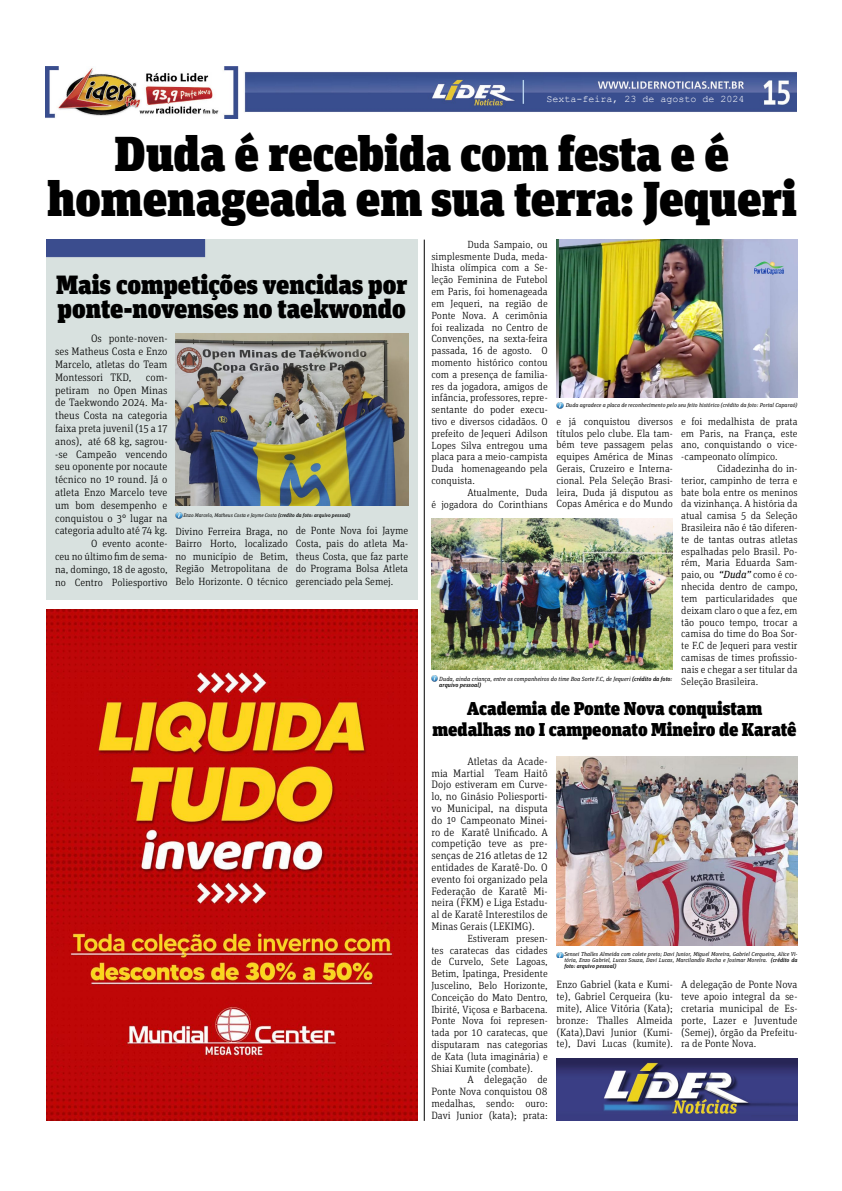
<style>
.page{position:relative;width:842px;height:1191px;background:#fff}
.page>*{position:absolute;margin:0;border:0;box-sizing:border-box;transform-origin:0 0}
.t1{font:900 49px/45px "Unit Slab Pro";color:#000;text-align:center}
.t2{font:900 26.4px/24px "Unit Slab Pro";color:#000}
.t3{font:900 18.6px/21px "Unit Slab Pro";color:#000;text-align:center}
.t4{font:300 10.8px/12.8px "Unit Slab Pro";color:#000;text-align:justify}
.t5{font:300 10.6px/11.8px "Unit Slab Pro";color:#000;text-align:justify}
.t6{font:300 10.5px/12.6px "Unit Slab Pro";color:#000;text-align:justify}
.t7{font:300 10.4px/11.8px "Unit Slab Pro";color:#000;text-align:justify}
.t8{font:10px "Courier New";color:#fff}
.t9{font:italic 6px/6px "Unit Slab Pro";color:#000}
.t10{font:italic 5.7px/6px "Unit Slab Pro";color:#000;text-align:justify}
.t11{font:italic 5.2px "Unit Slab Pro";color:#000}
.s1{font-weight:500}
.s2{font-weight:400;font-style:italic}
</style>
<div class="page">
<img style="left:45px;top:66px;width:752px;height:52px">
<img style="left:46px;top:610px;width:371px;height:510px">
<hr style="left:424px;top:240px;width:1px;height:880px;background:#000">
<div style="left:46px;top:240px;width:371px;height:359px;background:#d8e1df"></div>
<img style="left:175px;top:334px;width:233px;height:171px">
<svg style="left:176px;top:512px;width:6px;height:6px"></svg>
<svg style="left:557px;top:403px;width:6px;height:5px"></svg>
<svg style="left:557px;top:952px;width:6px;height:6px"></svg>
<svg style="left:432px;top:676px;width:6px;height:5px"></svg>
<img style="left:556px;top:240px;width:241px;height:157px">
<img style="left:556px;top:756px;width:241px;height:189px">
<img style="left:431px;top:518px;width:241px;height:152px">
<img style="left:556px;top:1058px;width:241px;height:62px">
<p class="t8" style="left:547px;top:93px;width:200px">Sexta-feira, 23 de agosto de 2024</p>
<h1 class="t1" style="left:47px;top:129px;width:751px">Duda é recebida com festa e é homenageada em sua terra: Jequeri</h1>
<h2 class="t2" style="left:56px;top:271px;width:353px">Mais competições vencidas por ponte-novenses no taekwondo</h2>
<p class="t4" style="left:55px;top:332px;width:114px;text-indent:36px">Os ponte-noven&shy;ses Matheus Costa e Enzo Marcelo, atletas do Team Montessori TKD,</p>
<p class="t4" style="left:55px;top:370px;width:114px;text-indent:91px">com&shy;petiram no Open Minas de Taekwondo 2024. Ma&shy;theus Costa na categoria faixa preta juvenil (15 a 17 anos), até 68 kg, sagrou--se Campeão vencendo seu oponente por nocaute técnico no 1º round. Já o atleta Enzo Marcelo teve um bom desempenho e conquistou o 3° lugar na categoria adulto até 74 kg.</p>
<p class="t6" style="left:55px;top:537px;width:114px;text-indent:36px">O evento aconte&shy;ceu no último fim de sema&shy;na, domingo, 18 de agosto, no Centro Poliesportivo</p>
<p class="t11" style="left:183px;top:511px;width:169px">Enzo Marcelo, Matheus Costa e Jayme Costa <span class="s1">(credito da foto: arquivo pessoal)</span></p>
<p class="t6" style="left:175px;top:524px;width:114px">Divino Ferreira Braga, no Bairro Horto, localizado no município de Betim, Região Metropolitana de Belo Horizonte. O técnico</p>
<p class="t6" style="left:296px;top:524px;width:114px">de Ponte Nova foi Jayme Costa, pais do atleta Ma&shy;theus Costa, que faz parte do Programa Bolsa Atleta gerenciado pela Semej.</p>
<p class="t7" style="left:431px;top:238px;width:118px;text-indent:36px">Duda Sampaio, ou simplesmente Duda, meda&shy;lhista olímpica com a Se&shy;leção Feminina de Futebol em Paris, foi homenageada em Jequeri, na região de Ponte Nova. A cerimônia foi realizada no Centro de Convenções, na sexta-feira passada, 16 de agosto. O momento histórico contou com a presença de familia&shy;res da jogadora, amigos de infância, professores, repre&shy;sentante do poder execu&shy;tivo e diversos cidadãos. O prefeito de Jequeri Adilson Lopes Silva entregou uma placa para a meio-campista Duda homenageando pela conquista.</p>
<p class="t7" style="left:431px;top:486px;width:118px;text-align:right">Atualmente, Duda<br>é jogadora do Corinthians</p>
<p class="t10" style="left:566px;top:402px;width:233px">Duda agradece a placa de reconhecimento pelo seu feito histórico (crédito da foto: Portal Caparaó)</p>
<p class="t7" style="left:681px;top:415px;width:118px">e foi medalhista de prata em Paris, na França, este ano, conquistando o vice--campeonato olímpico.</p>
<p class="t7" style="left:681px;top:462px;width:118px;text-indent:36px">Cidadezinha do in&shy;terior, campinho de terra e bate bola entre os meninos da vizinhança. A história da atual camisa 5 da Seleção Brasileira não é tão diferen&shy;te de tantas outras atletas espalhadas pelo Brasil. Po&shy;rém, Maria Eduarda Sam&shy;paio, ou <span class="s2">“Duda”</span> como é co&shy;nhecida dentro de campo, tem particularidades que deixam claro o que a fez, em tão pouco tempo, trocar a camisa do time do Boa Sor&shy;te F.C de Jequeri para vestir camisas de times profissio&shy;nais e chegar a ser titular da Seleção Brasileira.</p>
<p class="t7" style="left:556px;top:415px;width:118px">e já conquistou diversos títulos pelo clube. Ela tam&shy;bém teve passagem pelas equipes América de Minas Gerais, Cruzeiro e Interna&shy;cional. Pela Seleção Brasi&shy;leira, Duda já disputou as Copas América e do Mundo</p>
<p class="t9" style="left:439px;top:675px;width:235px">Duda, ainda criança, entre os companheiros do time Boa Sorte F.C, de Jequeri <span class="s1">(crédito da foto: arquivo pessoal)</span></p>
<h3 class="t3" style="left:432px;top:697px;width:366px">Academia de Ponte Nova conquistam medalhas no I campeonato Mineiro de Karatê</h3>
<p class="t4" style="left:431px;top:754px;width:118px;line-height:11.8px;text-indent:36px">Atletas da Acade&shy;mia Martial Team Haitô Dojo estiveram em Curve&shy;lo, no Ginásio Poliesporti&shy;vo Municipal, na disputa do 1º Campeonato Minei&shy;ro de Karatê Unificado. A competição teve as pre&shy;senças de 216 atletas de 12 entidades de Karatê-Do. O evento foi organizado pela Federação de Karatê Mi&shy;neira (FKM) e Liga Estadu&shy;al de Karatê Interestilos de Minas Gerais (LEKIMG).</p>
<p class="t7" style="left:431px;top:932px;width:118px;text-indent:36px">Estiveram presen&shy;tes caratecas das cidades de Curvelo, Sete Lagoas, Betim, Ipatinga, Presidente Juscelino, Belo Horizonte, Conceição do Mato Dentro, Ibirité, Viçosa e Barbacena.<br>Ponte Nova foi represen&shy;tada por 10 caratecas, que disputaram nas categorias de Kata (luta imaginária) e Shiai Kumite (combate).</p>
<p class="t5" style="left:431px;top:1073px;width:118px;text-indent:36px">A delegação de Ponte Nova conquistou 08 medalhas, sendo: ouro:<br>Davi Junior (kata); prata:</p>
<p class="t10" style="left:564px;top:951px;width:235px">Sensei Thalles Almeida com colete preto; Davi Junior, Miguel Moreira, Gabriel Cerqueira, Alice Vi&shy;tória, Enzo Gabriel, Lucas Souza, Davi Lucas, Marcilandio Rocha e Josimar Moreira. <span class="s1">(crédito da foto: arquivo pessoal)</span></p>
<p class="t5" style="left:556px;top:978px;width:118px">Enzo Gabriel (kata e Kumi&shy;te), Gabriel Cerqueira (ku&shy;mite), Alice Vitória (Kata); bronze: Thalles Almeida (Kata),Davi Junior (Kumi&shy;te), Davi Lucas (kumite).</p>
<p class="t5" style="left:681px;top:978px;width:118px">A delegação de Ponte Nova teve apoio integral da se&shy;cretaria municipal de Es&shy;porte, Lazer e Juventude (Semej), órgão da Prefeitu&shy;ra de Ponte Nova.</p>
</div>
